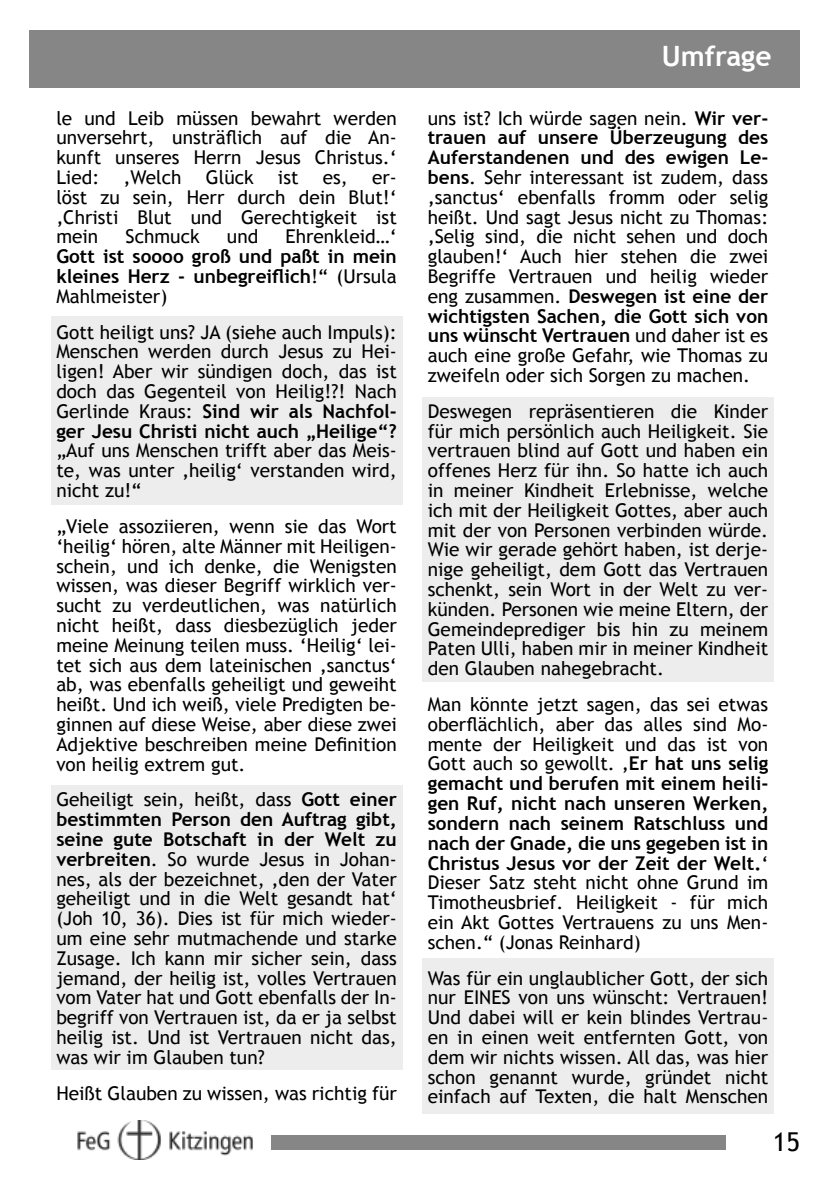
<style>
.page{position:relative;width:840px;height:1191px;background:#fff}
.page>*{position:absolute;margin:0;border:0;box-sizing:border-box;transform-origin:0 0}
.t1{font:700 28px "Trebuchet MS";color:#fff}
.t2{font:26px "Trebuchet MS";color:#000}
.t3{font:19px/19.8px "Trebuchet MS";color:#000;text-align:justify}
.t4{font:700 19px/19.8px "Trebuchet MS";color:#000;text-align:justify}
.s1{font-weight:400}
.s2{font-weight:700}
</style>
<div class="page">
<div style="left:29px;top:30px;width:770px;height:57px;background:#868686"></div>
<div style="left:271px;top:1135px;width:454px;height:14px;background:#868686"></div>
<img style="left:77px;top:1120px;width:176px;height:39px">
<div style="left:51px;top:316px;width:352px;height:189px;background:#ededed"></div>
<div style="left:421px;top:397px;width:352px;height:284px;background:#ededed"></div>
<div style="left:51px;top:785px;width:352px;height:285px;background:#ededed"></div>
<div style="left:421px;top:958px;width:352px;height:156px;background:#ededed"></div>
<p class="t3" style="left:56px;top:108px;width:342px">le und Leib müssen bewahrt werden unversehrt, unsträflich auf die An&shy;kunft unseres Herrn Jesus Christus.‘ Lied:</p>
<p class="t3" style="left:123px;top:168px;width:60px">‚Welch</p>
<p class="t3" style="left:206px;top:168px;width:49px">Glück</p>
<p class="t3" style="left:278px;top:168px;width:22px">ist</p>
<p class="t3" style="left:322px;top:168px;width:27px">es,</p>
<p class="t3" style="left:56px;top:168px;width:342px;text-indent:315px">er&shy;löst zu sein, Herr durch dein Blut!‘ ‚Christi Blut und Gerechtigkeit ist mein</p>
<p class="t3" style="left:125px;top:227px;width:76px">Schmuck</p>
<p class="t3" style="left:227px;top:227px;width:33px">und</p>
<p class="t3" style="left:285px;top:227px;width:113px">Ehrenkleid…‘</p>
<p class="t4" style="left:56px;top:247px;width:342px">Gott ist soooo groß und paßt in mein kleines Herz - unbegreiflich<span class="s1">!“ (Ursula Mahlmeister)</span></p>
<p class="t3" style="left:56px;top:322px;width:342px">Gott heiligt uns? JA (siehe auch Impuls):<br>Menschen werden durch Jesus zu Hei&shy;ligen! Aber wir sündigen doch, das ist doch das Gegenteil von Heilig!?! Nach Gerlinde Kraus: <span class="s2">Sind wir als Nachfol&shy;ger Jesu Christi nicht auch „Heilige“?</span></p>
<p class="t3" style="left:56px;top:441px;width:342px">„Auf uns Menschen trifft aber das Meis&shy;te, was unter ‚heilig‘ verstanden wird, nicht zu!“</p>
<p class="t3" style="left:56px;top:516px;width:342px">„Viele assoziieren, wenn sie das Wort ‘heilig‘ hören, alte Männer mit Heiligen&shy;schein, und ich denke, die Wenigsten wissen, was dieser Begriff wirklich ver&shy;sucht zu verdeutlichen, was natürlich nicht heißt, dass diesbezüglich jeder meine Meinung teilen muss. ‘Heilig‘ lei&shy;tet sich aus dem lateinischen ‚sanctus‘ ab, was ebenfalls geheiligt und geweiht heißt. Und ich weiß, viele Predigten be&shy;ginnen auf diese Weise, aber diese zwei Adjektive beschreiben meine Definition von heilig extrem gut.</p>
<p class="t3" style="left:56px;top:790px;width:342px">Geheiligt sein, heißt, dass <span class="s2">Gott einer bestimmten Person den Auftrag gibt, seine gute Botschaft in der Welt zu verbreiten</span>. So wurde Jesus in Johan&shy;nes, als der bezeichnet, ‚den der Vater geheiligt und in die Welt gesandt hat‘ (Joh 10, 36). Dies ist für mich wieder&shy;um eine sehr mutmachende und starke Zusage. Ich kann mir sicher sein, dass jemand, der heilig ist, volles Vertrauen vom Vater hat und Gott ebenfalls der In&shy;begriff von Vertrauen ist, da er ja selbst heilig ist. Und ist Vertrauen nicht das, was wir im Glauben tun?</p>
<p class="t3" style="left:56px;top:1083px;width:342px">Heißt Glauben zu wissen, was richtig für</p>
<h1 class="t1" style="left:661px;top:39px;width:111px">Umfrage</h1>
<p class="t3" style="left:427px;top:108px;width:342px">uns ist? Ich würde sagen nein. <span class="s2">Wir ver&shy;trauen auf unsere Überzeugung des Auferstandenen und des ewigen Le&shy;bens</span>. Sehr interessant ist zudem, dass ‚sanctus‘ ebenfalls fromm oder selig heißt. Und sagt Jesus nicht zu Thomas: ‚Selig sind, die nicht sehen und doch glauben!‘ Auch hier stehen die zwei Begriffe Vertrauen und heilig wieder eng zusammen. <span class="s2">Deswegen ist eine der wichtigsten Sachen, die Gott sich von uns wünscht Vertrauen</span> und daher ist es auch eine große Gefahr, wie Thomas zu zweifeln oder sich Sorgen zu machen.</p>
<p class="t3" style="left:427px;top:401px;width:342px">Deswegen repräsentieren die Kinder für mich persönlich auch Heiligkeit. Sie vertrauen blind auf Gott und haben ein offenes Herz für ihn. So hatte ich auch in meiner Kindheit Erlebnisse, welche ich mit der Heiligkeit Gottes, aber auch mit der von Personen verbinden würde.<br>Wie wir gerade gehört haben, ist derje&shy;nige geheiligt, dem Gott das Vertrauen schenkt, sein Wort in der Welt zu ver&shy;künden. Personen wie meine Eltern, der Gemeindeprediger bis hin zu meinem Paten Ulli, haben mir in meiner Kindheit den Glauben nahegebracht.</p>
<p class="t3" style="left:427px;top:694px;width:342px">Man könnte jetzt sagen, das sei etwas oberflächlich, aber das alles sind Mo&shy;mente der Heiligkeit und das ist von Gott auch so gewollt. ‚<span class="s2">Er hat uns selig gemacht und berufen mit einem heili&shy;gen Ruf, nicht nach unseren Werken, sondern nach seinem Ratschluss und nach der Gnade, die uns gegeben ist in Christus Jesus vor der Zeit der Welt.</span>‘ Dieser Satz steht nicht ohne Grund im Timotheusbrief. Heiligkeit - für mich ein Akt Gottes Vertrauens zu uns Men&shy;schen.“ (Jonas Reinhard)</p>
<p class="t3" style="left:427px;top:968px;width:342px">Was für ein unglaublicher Gott, der sich nur EINES von uns wünscht: Vertrauen!<br>Und dabei will er kein blindes Vertrau&shy;en in einen weit entfernten Gott, von dem wir nichts wissen. All das, was hier schon genannt wurde, gründet nicht einfach auf Texten, die halt Menschen</p>
<h2 class="t2" style="left:772px;top:1126px;width:29px">15</h2>
</div>
